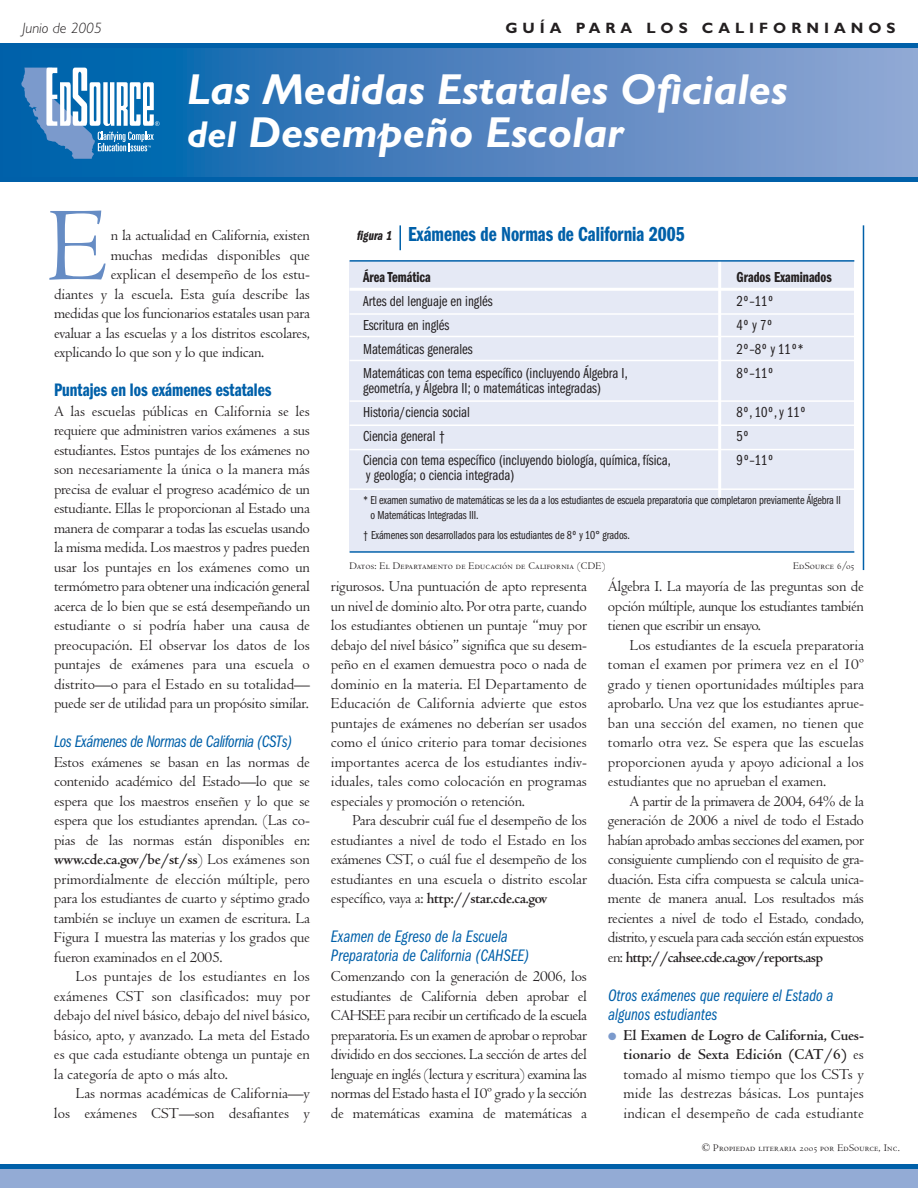
<style>
.page{position:relative;width:918px;height:1188px;background:#fff}
.page>*{position:absolute;margin:0;border:0;box-sizing:border-box;transform-origin:0 0}
.t1{font:108px "Centaur";color:#668cc4}
.t2{font:italic 700 43.5px/43.5px "Gill Sans";color:#fff}
.t3{font:21px "Franklin Gothic Demi Cmpr";color:#0060a9}
.t4{font:18.75px "Franklin Gothic Demi Cmpr";color:#0060a9}
.t5{font:17.25px/19.5px "Franklin Gothic Book Cmpr Ital";color:#0060a9}
.t6{font:17.25px "Franklin Gothic Book Cmpr Ital";letter-spacing:-.02em;color:#0060a9}
.t7{font:15.75px/19.5px "Centaur";letter-spacing:-.015em;color:#231f20;text-align:justify}
.t8{font:15px/24px "Franklin Gothic Book Cmpr";color:#231f20}
.t9{font:15px "Franklin Gothic Demi Cmpr";color:#231f20}
.t10{font:700 15px "Gill Sans";letter-spacing:.33em;color:#231f20}
.t11{font:italic 300 15px "Gill Sans";color:#231f20}
.t12{font:13.5px "Franklin Gothic Demi Cmpr Ital";color:#231f20}
.t13{font:12px/15px "Franklin Gothic Book Cmpr";letter-spacing:-.015em;color:#231f20}
.t14{font:10.5px "Centaur MT SC";letter-spacing:.02em;color:#231f20}
.s1{font-size:37.5px}
.s2{font-weight:700}
.s3{color:#7b9acc}
</style>
<div class="page">
<svg style="left:0;top:48px;width:918px;height:130px;background:#4e84bf"></svg>
<hr style="left:0;top:178px;width:918px;height:4px;background:#0060a9">
<svg style="left:21px;top:68px;width:139px;height:91px"></svg>
<hr style="left:0;top:44px;width:918px;height:4px;background:#0060a9">
<div style="left:0;top:1164px;width:918px;height:24px;background:#93abd5"></div>
<hr style="left:0;top:1164px;width:918px;height:4px;background:#0060a9">
<div style="left:350px;top:261px;width:504px;height:290px;background:#e5e9f5"></div>
<hr style="left:399px;top:225px;width:2px;height:25px;background:#0060a9">
<hr style="left:350px;top:313px;width:504px;height:2px;background:#fff">
<hr style="left:350px;top:336px;width:504px;height:1px;background:#fff">
<hr style="left:350px;top:360px;width:504px;height:1px;background:#fff">
<hr style="left:350px;top:449px;width:504px;height:1px;background:#fff">
<hr style="left:350px;top:488px;width:504px;height:2px;background:#fff">
<hr style="left:350px;top:400px;width:504px;height:2px;background:#fff">
<hr style="left:350px;top:424px;width:504px;height:2px;background:#fff">
<hr style="left:350px;top:288px;width:504px;height:3px;background:#fff">
<hr style="left:718px;top:260px;width:3px;height:237px;background:#fff">
<hr style="left:350px;top:260px;width:504px;height:2px;background:#0060a9">
<hr style="left:350px;top:551px;width:504px;height:2px;background:#0060a9">
<hr style="left:863px;top:225px;width:1px;height:345px;background:#0060a9">
<p class="t11" style="left:23px;top:22px;width:81px">Junio de 2005</p>
<p class="t10" style="left:505px;top:22px;width:392px">GUÍA PARA LOS CALIFORNIANOS</p>
<h2 class="t2" style="left:187px;top:72px;width:602px">Las Medidas Estatales Oficiales <span class="s1">del</span> Desempeño Escolar</h2>
<h1 class="t1" style="left:47px;top:206px;width:62px">E</h1>
<p class="t7" style="left:111px;top:227px;width:201px">n la actualidad en California, existen</p>
<p class="t7" style="left:111px;top:247px;width:201px">muchas medidas disponibles que</p>
<p class="t7" style="left:111px;top:266px;width:201px">explican el desempeño de los estu-</p>
<p class="t7" style="left:54px;top:286px;width:257px">diantes y la escuela. Esta guía describe las</p>
<p class="t7" style="left:54px;top:305px;width:257px">medidas que los funcionarios estatales usan para</p>
<p class="t7" style="left:54px;top:325px;width:257px">evaluar a las escuelas y a los distritos escolares,</p>
<p class="t7" style="left:54px;top:344px;width:212px">explicando lo que son y lo que indican.</p>
<p class="t4" style="left:54px;top:383px;width:219px">Puntajes en los exámenes estatales</p>
<p class="t7" style="left:54px;top:403px;width:258px">A las escuelas públicas en California se les requiere que administren varios exámenes a sus estudiantes. Estos puntajes de los exámenes no son necesariamente la única o la manera más precisa de evaluar el progreso académico de un estudiante. Ellas le proporcionan al Estado una manera de comparar a todas las escuelas usando la misma medida. Los maestros y padres pueden usar los puntajes en los exámenes como un termómetro para obtener una indicación general acerca de lo bien que se está desempeñando un estudiante o si podría haber una causa de preocupación. El observar los datos de los puntajes de exámenes para una escuela o distrito—o para el Estado en su totalidad— puede ser de utilidad para un propósito similar.</p>
<p class="t6" style="left:54px;top:735px;width:239px">Los Exámenes de Normas de California (CSTs)</p>
<p class="t7" style="left:54px;top:754px;width:258px">Estos exámenes se basan en las normas de contenido académico del Estado—lo que se espera que los maestros enseñen y lo que se espera que los estudiantes aprendan. (Las co&shy;pias de las normas están disponibles en: <span class="s2">www.cde.ca.gov/be/st/ss</span>) Los exámenes son primordialmente de elección múltiple, pero para los estudiantes de cuarto y séptimo grado también se incluye un examen de escritura. La Figura 1 muestra las materias y los grados que fueron examinados en el 2005.</p>
<p class="t7" style="left:54px;top:968px;width:257px;text-indent:22px">Los puntajes de los estudiantes en los exámenes CST son clasificados: muy por debajo del nivel básico, debajo del nivel básico, básico, apto, y avanzado. La meta del Estado es que cada estudiante obtenga un puntaje en la categoría de apto o más alto.</p>
<p class="t7" style="left:54px;top:1085px;width:258px;text-align:right">Las normas académicas de California—y<br>los exámenes CST—son desafiantes y</p>
<h3 class="t3" style="left:408px;top:227px;width:278px">Exámenes de Normas de California 2005</h3>
<p class="t12" style="left:357px;top:231px;width:36px">figura 1</p>
<p class="t9" style="left:363px;top:272px;width:69px">Área Temática</p>
<p class="t9" style="left:737px;top:272px;width:97px">Grados Examinados</p>
<p class="t8" style="left:363px;top:290px;width:131px">Artes del lenguaje en inglés</p>
<p class="t8" style="left:737px;top:290px;width:39px">2º–11º</p>
<p class="t8" style="left:363px;top:314px;width:88px">Escritura en inglés</p>
<p class="t8" style="left:737px;top:314px;width:38px">4º y 7º</p>
<p class="t8" style="left:363px;top:338px;width:111px">Matemáticas generales</p>
<p class="t8" style="left:737px;top:338px;width:69px">2º–8º y 11º*</p>
<p class="t8" style="left:363px;top:362px;width:266px">Matemáticas con tema específico (incluyendo Álgebra I,</p>
<p class="t8" style="left:737px;top:362px;width:39px">8º–11º</p>
<p class="t8" style="left:363px;top:377px;width:239px">geometría, y Álgebra II; o matemáticas integradas)<br>Historia/ciencia social</p>
<p class="t8" style="left:737px;top:401px;width:71px">8º, 10º, y 11º</p>
<p class="t8" style="left:363px;top:425px;width:83px">Ciencia general †</p>
<p class="t8" style="left:737px;top:425px;width:14px">5º</p>
<p class="t8" style="left:363px;top:449px;width:309px">Ciencia con tema específico (incluyendo biología, química, física,</p>
<p class="t8" style="left:737px;top:449px;width:39px">9º–11º</p>
<p class="t8" style="left:366px;top:464px;width:149px">y geología; o ciencia integrada)</p>
<p class="t13" style="left:370px;top:494px;width:472px;text-indent:-7px">* El examen sumativo de matemáticas se les da a los estudiantes de escuela preparatoria que completaron previamente Álgebra II o Matemáticas Integradas III.</p>
<p class="t13" style="left:363px;top:528px;width:268px">† Exámenes son desarrollados para los estudiantes de 8º y 10° grados.</p>
<p class="t14" style="left:350px;top:562px;width:257px">Datos: El Departamento de Educación de California (CDE)</p>
<p class="t14" style="left:793px;top:562px;width:63px">EdSource 6/05</p>
<p class="t7" style="left:331px;top:578px;width:258px">rigurosos. Una puntuación de apto representa un nivel de dominio alto. Por otra parte, cuando los estudiantes obtienen un puntaje “muy por debajo del nivel básico” significa que su desem&shy;peño en el examen demuestra poco o nada de dominio en la materia. El Departamento de Educación de California advierte que estos puntajes de exámenes no deberían ser usados como el único criterio para tomar decisiones importantes acerca de los estudiantes indiv&shy;iduales, tales como colocación en programas especiales y promoción o retención.</p>
<p class="t7" style="left:331px;top:812px;width:258px;text-indent:22px">Para descubrir cuál fue el desempeño de los estudiantes a nivel de todo el Estado en los exámenes CST, o cuál fue el desempeño de los estudiantes en una escuela o distrito escolar específico, vaya a: <span class="s2">http://star.cde.ca.gov</span></p>
<p class="t5" style="left:331px;top:928px;width:199px">Examen de Egreso de la Escuela<br>Preparatoria de California (CAHSEE)</p>
<p class="t7" style="left:331px;top:968px;width:258px">Comenzando con la generación de 2006, los estudiantes de California deben aprobar el CAHSEE para recibir un certificado de la escuela preparatoria. Es un examen de aprobar o reprobar dividido en dos secciones. La sección de artes del lenguaje en inglés (lectura y escritura) examina las normas del Estado hasta el 10º grado y la sección de matemáticas examina de matemáticas a</p>
<p class="t7" style="left:608px;top:578px;width:257px">Álgebra I. La mayoría de las preguntas son de opción múltiple, aunque los estudiantes también tienen que escribir un ensayo.</p>
<p class="t7" style="left:608px;top:637px;width:258px;text-indent:22px">Los estudiantes de la escuela preparatoria toman el examen por primera vez en el 10º grado y tienen oportunidades múltiples para aprobarlo. Una vez que los estudiantes aprue&shy;ban una sección del examen, no tienen que tomarlo otra vez. Se espera que las escuelas proporcionen ayuda y apoyo adicional a los estudiantes que no aprueban el examen.</p>
<p class="t7" style="left:608px;top:793px;width:258px;text-indent:22px">A partir de la primavera de 2004, 64% de la generación de 2006 a nivel de todo el Estado habían aprobado ambas secciones del examen, por consiguiente cumpliendo con el requisito de gra&shy;duación. Esta cifra compuesta se calcula unica&shy;mente de manera anual. Los resultados más recientes a nivel de todo el Estado, condado, distrito, y escuela para cada sección están expuestos en: <span class="s2">http://cahsee.cde.ca.gov/reports.asp</span></p>
<p class="t5" style="left:608px;top:986px;width:227px">Otros exámenes que requiere el Estado a algunos estudiantes</p>
<p class="t7" style="left:624px;top:1027px;width:242px;text-indent:-16px"><span class="s3">●</span> <span class="s2">El Examen de Logro de California, Cues&shy;tionario de Sexta Edición (CAT/6)</span> es tomado al mismo tiempo que los CSTs y mide las destrezas básicas. Los puntajes indican el desempeño de cada estudiante</p>
<p class="t14" style="left:702px;top:1144px;width:200px">© Propiedad literaria 2005 por EdSource, Inc.</p>
</div>
